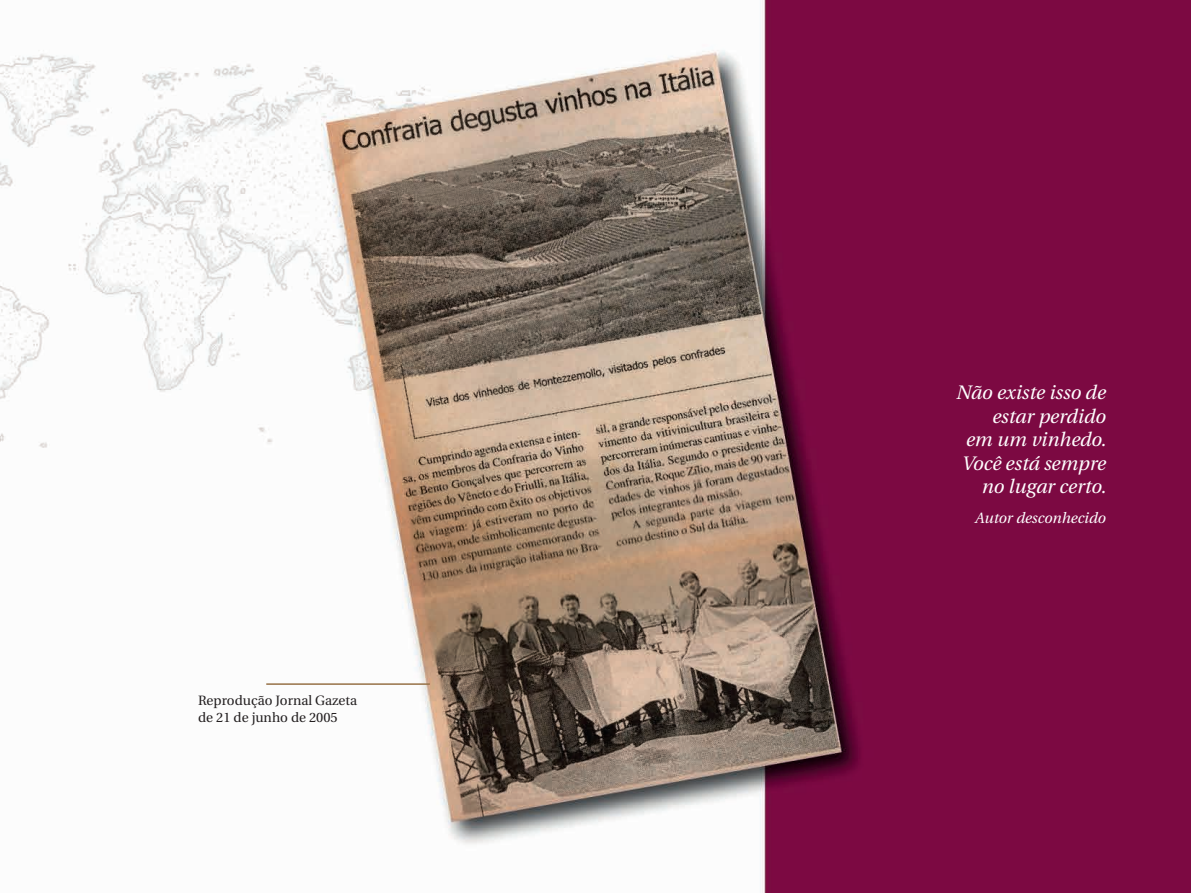
<style>
.page{position:relative;width:1191px;height:893px;background:#fff}
.page>*{position:absolute;margin:0;border:0;box-sizing:border-box;transform-origin:0 0}
.t1{font:italic 19.5px/23.4px "Utopia";color:#fff;text-align:justify}
.t2{font:italic 15px "Utopia";color:#fff}
.t3{font:13.5px/16.5px "Utopia";color:#231f20}
</style>
<div class="page">
<img style="left:0;top:0;width:1191px;height:893px">
<hr style="left:266px;top:683px;width:164px;height:2px;background:#967147">
<p class="t3" style="left:198px;top:693px;width:160px">Reprodução Jornal Gazeta de 21 de junho de 2005</p>
<p class="t1" style="left:956px;top:381px;width:151px">Não existe isso de</p>
<p class="t1" style="left:962px;top:405px;width:146px;text-indent:30px">estar perdido em um vinhedo.<br>Você está sempre</p>
<p class="t1" style="left:981px;top:475px;width:126px">no lugar certo.</p>
<p class="t2" style="left:975px;top:509px;width:132px">Autor desconhecido</p>
</div>
